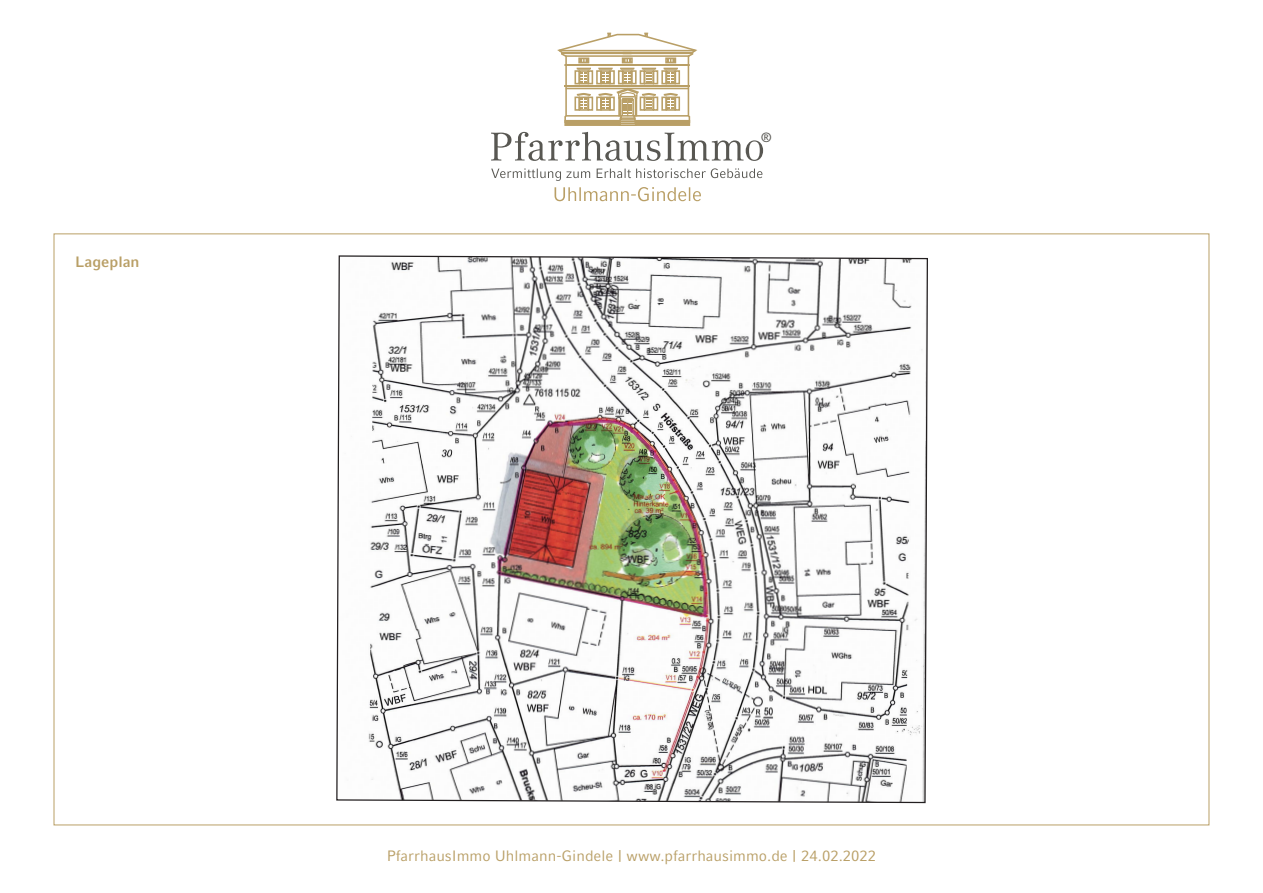
<style>
.page{position:relative;width:1263px;height:893px;background:#fff}
.page>*{position:absolute;margin:0;border:0;box-sizing:border-box;transform-origin:0 0}
.t1{font:15px "Compatil Fact LT";color:#b99f66}
.t2{font:700 15px "Compatil Fact LT";color:#b99f66}
.t3{font:13.35px "Compatil Exquisit LT";color:#585752}
</style>
<div class="page">
<svg style="left:491px;top:168px;width:271px;height:13px"></svg>
<div style="left:564px;top:64px;width:126px;height:2px;border:1px solid #b99f66"></div>
<div style="left:622px;top:57px;width:11px;height:6px;border:2px solid #b99f66"></div>
<div style="left:665px;top:57px;width:11px;height:6px;border:2px solid #b99f66"></div>
<div style="left:578px;top:57px;width:11px;height:6px;border:2px solid #b99f66"></div>
<svg style="left:557px;top:32px;width:140px;height:30px"></svg>
<svg style="left:491px;top:68px;width:272px;height:93px"></svg>
<svg style="left:554px;top:187px;width:147px;height:14px"></svg>
<svg style="left:336px;top:255px;width:592px;height:549px"></svg>
<p class="t2" style="left:75px;top:253px;width:66px">Lageplan</p>
<p class="t3" style="left:761px;top:130px;width:13px">®</p>
<p class="t1" style="left:387px;top:847px;width:491px">PfarrhausImmo Uhlmann-Gindele | www.pfarrhausimmo.de | 24.02.2022</p>
</div>
